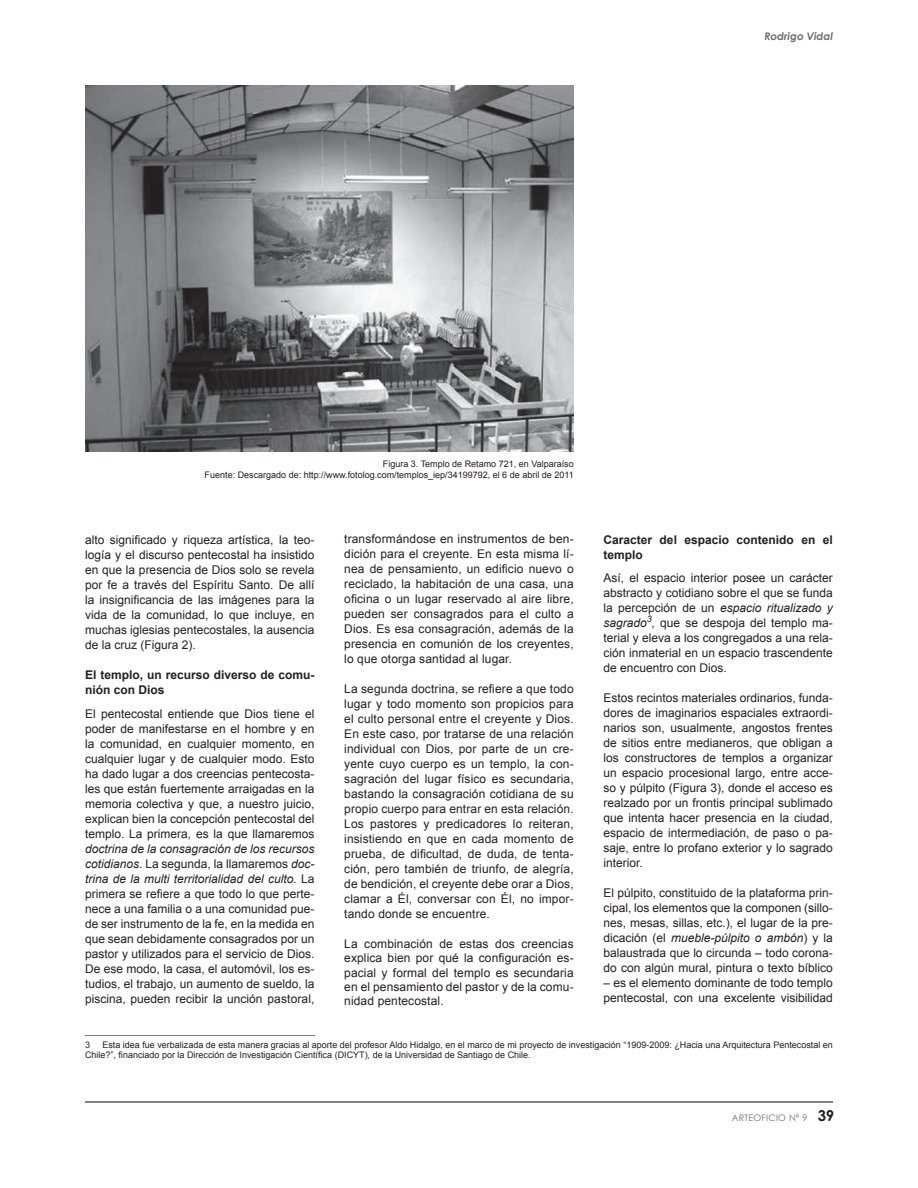
<style>
.page{position:relative;width:918px;height:1188px;background:#fff}
.page>*{position:absolute;margin:0;border:0;box-sizing:border-box;transform-origin:0 0}
.t1{font:12px/15px "Arial";color:#231f20;text-align:justify}
.t2{font:700 12px/15px "Arial";color:#231f20}
.t3{font:italic 700 10.5px "Century Gothic";color:#6c6d70}
.t4{font:9px/10.8px "Arial";color:#231f20;text-align:right}
.t5{font:9px "Century Gothic";letter-spacing:.025em;color:#6c6d70}
.s1{font-style:italic}
.s2{font-weight:700;font-size:15px;color:#231f20}
</style>
<div class="page">
<hr style="left:85px;top:1101px;width:748px;height:2px;background:#808285">
<img style="left:85px;top:85px;width:489px;height:366px">
<hr style="left:85px;top:1035px;width:230px;height:1px;background:#828487">
<p class="t3" style="left:765px;top:29px;width:70px">Rodrigo Vidal</p>
<p class="t4" style="left:205px;top:458px;width:371px">Figura 3. Templo de Retamo 721, en Valparaíso<br>Fuente: Descargado de: http://www.fotolog.com/templos_iep/34199792, el 6 de abril de 2011</p>
<p class="t1" style="left:85px;top:533px;width:231px">alto significado y riqueza artística, la teo&shy;logía y el discurso pentecostal ha insistido en que la presencia de Dios solo se revela por fe a través del Espíritu Santo. De allí la insignificancia de las imágenes para la vida de la comunidad, lo que incluye, en muchas iglesias pentecostales, la ausencia de la cruz (Figura 2).</p>
<p class="t2" style="left:85px;top:668px;width:231px">El templo, un recurso diverso de comu&shy;nión con Dios</p>
<p class="t1" style="left:85px;top:707px;width:231px">El pentecostal entiende que Dios tiene el poder de manifestarse en el hombre y en la comunidad, en cualquier momento, en cualquier lugar y de cualquier modo. Esto ha dado lugar a dos creencias pentecosta&shy;les que están fuertemente arraigadas en la memoria colectiva y que, a nuestro juicio, explican bien la concepción pentecostal del templo. La primera, es la que llamaremos</p>
<p class="t1" style="left:85px;top:842px;width:231px"><span class="s1">doctrina de la consagración de los recursos cotidianos</span>. La segunda, la llamaremos <span class="s1">doc&shy;trina de la multi territorialidad del culto.</span> La primera se refiere a que todo lo que perte&shy;nece a una familia o a una comunidad pue&shy;de ser instrumento de la fe, en la medida en que sean debidamente consagrados por un pastor y utilizados para el servicio de Dios.<br>De ese modo, la casa, el automóvil, los es&shy;tudios, el trabajo, un aumento de sueldo, la piscina, pueden recibir la unción pastoral,</p>
<p class="t1" style="left:344px;top:532px;width:231px">transformándose en instrumentos de ben&shy;dición para el creyente. En esta misma lí&shy;nea de pensamiento, un edificio nuevo o reciclado, la habitación de una casa, una oficina o un lugar reservado al aire libre, pueden ser consagrados para el culto a Dios. Es esa consagración, además de la presencia en comunión de los creyentes, lo que otorga santidad al lugar.</p>
<p class="t1" style="left:344px;top:682px;width:231px">La segunda doctrina, se refiere a que todo lugar y todo momento son propicios para el culto personal entre el creyente y Dios.<br>En este caso, por tratarse de una relación individual con Dios, por parte de un cre&shy;yente cuyo cuerpo es un templo, la con&shy;sagración del lugar físico es secundaria, bastando la consagración cotidiana de su propio cuerpo para entrar en esta relación.<br>Los pastores y predicadores lo reiteran, insistiendo en que en cada momento de prueba, de dificultad, de duda, de tenta&shy;ción, pero también de triunfo, de alegría, de bendición, el creyente debe orar a Dios, clamar a Él, conversar con Él, no impor&shy;tando donde se encuentre.</p>
<p class="t1" style="left:344px;top:937px;width:231px;line-height:14.4px">La combinación de estas dos creencias explica bien por qué la configuración es&shy;pacial y formal del templo es secundaria en el pensamiento del pastor y de la comu&shy;nidad pentecostal.</p>
<p class="t2" style="left:603px;top:533px;width:231px">Caracter del espacio contenido en el templo</p>
<p class="t1" style="left:603px;top:570px;width:231px">Así, el espacio interior posee un carácter abstracto y cotidiano sobre el que se funda la percepción de un <span class="s1">espacio ritualizado y sagrado</span><sup>3</sup><span class="s1">,</span> que se despoja del templo ma&shy;terial y eleva a los congregados a una rela&shy;ción inmaterial en un espacio trascendente de encuentro con Dios.</p>
<p class="t1" style="left:603px;top:690px;width:231px">Estos recintos materiales ordinarios, funda&shy;dores de imaginarios espaciales extraordi&shy;narios son, usualmente, angostos frentes de sitios entre medianeros, que obligan a los constructores de templos a organizar un espacio procesional largo, entre acce&shy;so y púlpito (Figura 3), donde el acceso es realzado por un frontis principal sublimado que intenta hacer presencia en la ciudad, espacio de intermediación, de paso o pa&shy;saje, entre lo profano exterior y lo sagrado interior.</p>
<p class="t1" style="left:603px;top:885px;width:231px">El púlpito, constituido de la plataforma prin&shy;cipal, los elementos que la componen (sillo&shy;nes, mesas, sillas, etc.), el lugar de la pre&shy;dicación (el <span class="s1">mueble-púlpito o ambón</span>) y la balaustrada que lo circunda – todo corona&shy;do con algún mural, pintura o texto bíblico</p>
<p class="t1" style="left:603px;top:975px;width:231px">– es el elemento dominante de todo templo pentecostal, con una excelente visibilidad</p>
<p class="t4" style="left:85px;top:1039px;width:749px;text-align:left;text-indent:17px">Esta idea fue verbalizada de esta manera gracias al aporte del profesor Aldo Hidalgo, en el marco de mi proyecto de investigación “1909-2009: ¿Hacia una Arquitectura Pentecostal en<br>Chile?”, financiado por la Dirección de Investigación Científica (DICYT), de la Universidad de Santiago de Chile.</p>
<p class="t4" style="left:85px;top:1039px;width:7px">3</p>
<p class="t5" style="left:732px;top:1112px;width:104px">ARTEOFICIO N° 9 <span class="s2">39</span></p>
</div>
